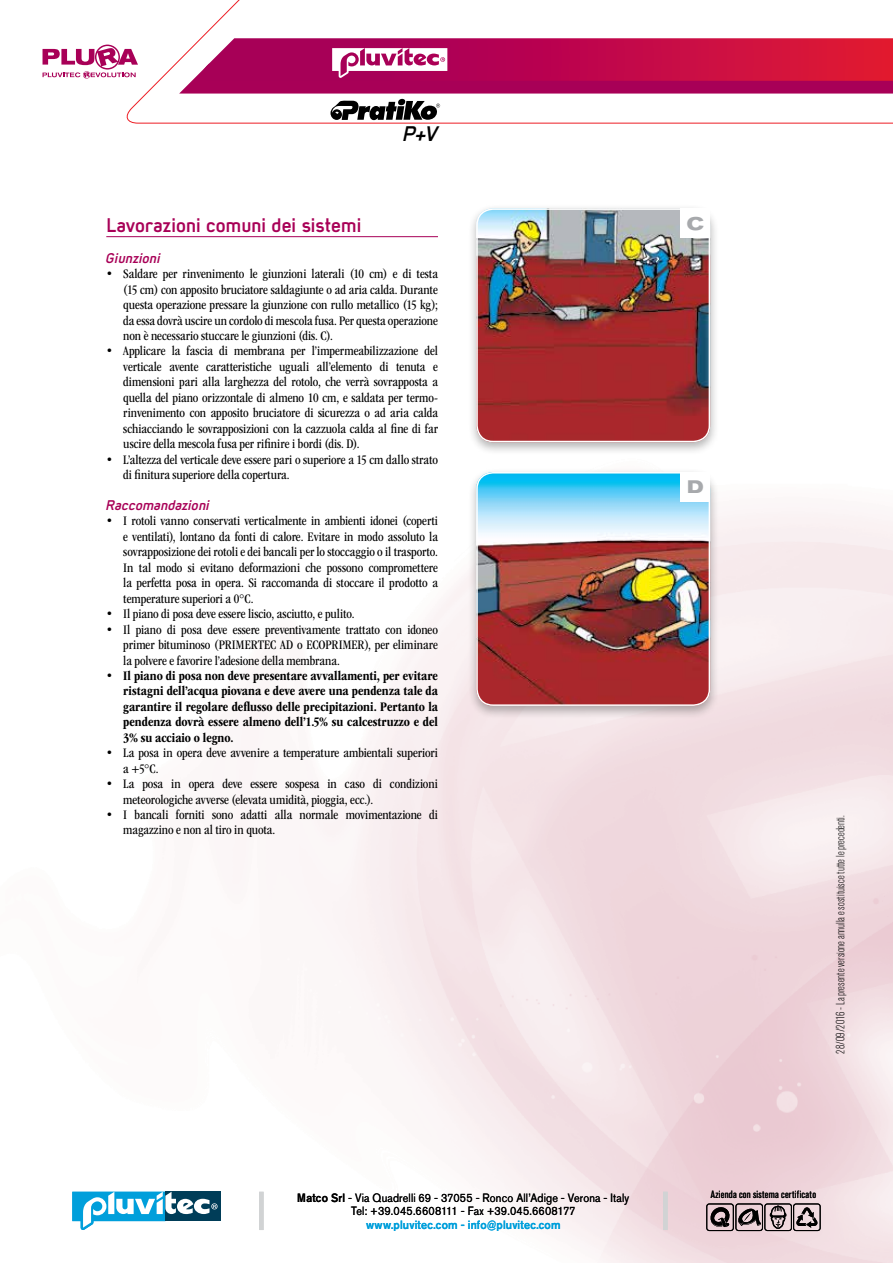
<style>
.page{position:relative;width:893px;height:1263px;background:#fff}
.page>*{position:absolute;margin:0;border:0;box-sizing:border-box;transform-origin:0 0}
.t1{font:italic 700 22.5px "Mister Giacco";color:#000}
.t2{font:700 21px "Mister Giacco";letter-spacing:-.01em;color:#a80057}
.t3{font:700 expanded 18px "Akzidenz Grotesk BQ";color:#a7a9ac}
.t4{font:italic 700 15px "Mister Giacco";color:#a80057}
.t5{font:condensed 13.5px/15.5px "ITC Garamond Std";color:#000;text-align:justify}
.t6{font:700 condensed 13.5px/15.5px "ITC Garamond Std";color:#000;text-align:justify}
.t7{font:12px/13.5px "Akzidenz Grotesk BQ";letter-spacing:.015em;color:#000;text-align:center;scale:.9 1}
.t8{font:300 condensed 12px "Akzidenz Grotesk BQ";color:#000}
.t9{font:500 12px "Akzidenz Grotesk BQ";letter-spacing:.015em;color:#009fdb;scale:.9 1}
.t10{font:condensed 10.5px "Akzidenz Grotesk BQ";letter-spacing:.025em;color:#000}
.s1{font-weight:400}
.s2{font-weight:500}
</style>
<div class="page">
<img style="left:72px;top:511px;width:821px;height:752px">
<svg style="left:43px;top:45px;width:80px;height:34px"></svg>
<svg style="left:123px;top:48px;width:56px;height:75px"></svg>
<svg style="left:179px;top:0;width:714px;height:123px"></svg>
<div style="left:259px;top:1192px;width:5px;height:38px;background:#d1d3d4"></div>
<div style="left:663px;top:1192px;width:5px;height:38px;background:#d1d3d4"></div>
<div style="left:165px;top:1192px;width:55px;height:29px;background:#003d58"></div>
<svg style="left:72px;top:1192px;width:146px;height:38px"></svg>
<svg style="left:706px;top:1203px;width:115px;height:28px;background:#8d7e81"></svg>
<hr style="left:106px;top:236px;width:332px;height:1px;background:#a80057">
<div style="left:467px;top:467px;width:252px;height:252px;background:#000;opacity:.3"></div>
<img style="left:476px;top:472px;width:234px;height:234px">
<div style="left:476px;top:472px;width:234px;height:234px;border:2px solid #fff;border-radius:16px"></div>
<div style="left:680px;top:472px;width:30px;height:30px;background:#fff"></div>
<div style="left:467px;top:204px;width:252px;height:252px;background:#000;opacity:.3"></div>
<img style="left:476px;top:208px;width:234px;height:234px">
<div style="left:476px;top:208px;width:234px;height:234px;border:2px solid #fff;border-radius:16px"></div>
<div style="left:680px;top:208px;width:30px;height:30px;background:#fff"></div>
<h1 class="t1" style="left:403px;top:121px;width:36px">P+V</h1>
<h2 class="t2" style="left:106px;top:212px;width:257px">Lavorazioni comuni dei sistemi</h2>
<p class="t4" style="left:106px;top:249px;width:56px">Giunzioni</p>
<p class="t5" style="left:123px;top:266px;width:316px;text-indent:-17px">• Saldare per rinvenimento le giunzioni laterali (10 cm) e di testa (15 cm) con apposito bruciatore saldagiunte o ad aria calda. Durante questa operazione pressare la giunzione con rullo metallico (15 kg); da essa dovrà uscire un cordolo di mescola fusa. Per questa operazione non è necessario stuccare le giunzioni (dis. C).</p>
<p class="t5" style="left:123px;top:344px;width:316px;text-indent:-17px">• Applicare la fascia di membrana per l’impermeabilizzazione del verticale avente caratteristiche uguali all’elemento di tenuta e dimensioni pari alla larghezza del rotolo, che verrà sovrapposta a quella del piano orizzontale di almeno 10 cm, e saldata per termo&shy;rinvenimento con apposito bruciatore di sicurezza o ad aria calda schiacciando le sovrapposizioni con la cazzuola calda al fine di far uscire della mescola fusa per rifinire i bordi (dis. D).</p>
<p class="t5" style="left:123px;top:452px;width:316px;text-indent:-17px">• L’altezza del verticale deve essere pari o superiore a 15 cm dallo strato di finitura superiore della copertura.</p>
<p class="t4" style="left:106px;top:496px;width:105px">Raccomandazioni</p>
<p class="t5" style="left:123px;top:514px;width:316px;text-indent:-17px">• I rotoli vanno conservati verticalmente in ambienti idonei (coperti e ventilati), lontano da fonti di calore. Evitare in modo assoluto la sovrapposizione dei rotoli e dei bancali per lo stoccaggio o il trasporto.<br>In tal modo si evitano deformazioni che possono compromettere la perfetta posa in opera. Si raccomanda di stoccare il prodotto a temperature superiori a 0°C.</p>
<p class="t5" style="left:106px;top:606px;width:250px">• Il piano di posa deve essere liscio, asciutto, e pulito.</p>
<p class="t5" style="left:123px;top:622px;width:316px;text-indent:-17px">• Il piano di posa deve essere preventivamente trattato con idoneo primer bituminoso (PRIMERTEC AD o ECOPRIMER), per eliminare la polvere e favorire l’adesione della membrana.</p>
<p class="t6" style="left:123px;top:668px;width:316px;text-indent:-17px"><span class="s1">•</span> Il piano di posa non deve presentare avvallamenti, per evitare ristagni dell’acqua piovana e deve avere una pendenza tale da garantire il regolare deflusso delle precipitazioni. Pertanto la pendenza dovrà essere almeno dell’1.5% su calcestruzzo e del 3% su acciaio o legno.</p>
<p class="t5" style="left:123px;top:745px;width:316px;text-indent:-17px">• La posa in opera deve avvenire a temperature ambientali superiori a +5°C.</p>
<p class="t5" style="left:123px;top:776px;width:316px;text-indent:-17px">• La posa in opera deve essere sospesa in caso di condizioni meteorologiche avverse (elevata umidità, pioggia, ecc.).</p>
<p class="t5" style="left:123px;top:807px;width:316px;text-indent:-17px">• I bancali forniti sono adatti alla normale movimentazione di magazzino e non al tiro in quota.</p>
<p class="t7" style="left:297px;top:1190px;width:370px"><span class="s2">Matco Srl</span> - Via Quadrelli 69 - 37055 - Ronco All’Adige - Verona - Italy<br>Tel: +39.045.6608111 - Fax +39.045.6608177</p>
<p class="t9" style="left:366px;top:1217px;width:218px">www.pluvitec.com - info@pluvitec.com</p>
<h3 class="t3" style="left:687px;top:213px;width:18px">C</h3>
<h3 class="t3" style="left:687px;top:477px;width:18px">D</h3>
<p class="t8" style="left:834px;top:1053px;width:240px;rotate:-90deg">28/09/2016 - La presente versione annulla e sostituisce tutte le precedenti.</p>
<p class="t10" style="left:711px;top:1188px;width:107px">Azienda con sistema certificato</p>
</div>
